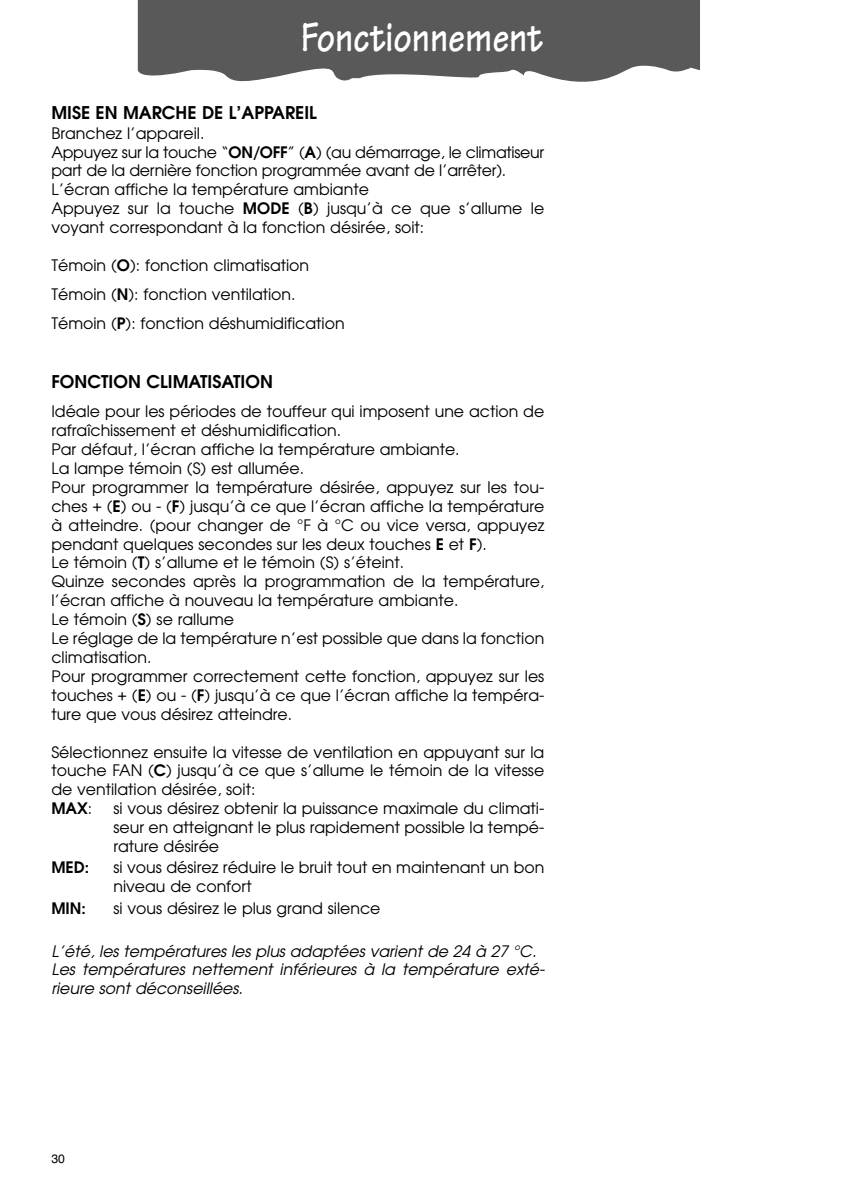
<style>
.page{position:relative;width:844px;height:1191px;background:#fff}
.page>*{position:absolute;margin:0;border:0;box-sizing:border-box;transform-origin:0 0}
.t1{font:700 43.75px "Tekton";color:#fff;scale:.82 1}
.t2{font:600 17.5px "Avant Garde";color:#000}
.t3{font:15.75px/18.9px "Avant Garde";color:#000}
.t4{font:italic 15.75px/18.9px "Avant Garde";color:#000}
.t5{font:600 15.75px "Avant Garde";color:#000}
.t6{font:12.25px "Helvetica";color:#000}
.s1{font-weight:600}
</style>
<div class="page">
<svg style="left:138px;top:0;width:561px;height:82px;background:#686868"></svg>
<h1 class="t1" style="left:301px;top:22px;width:296px">Fonctionnement</h1>
<p class="t2" style="left:51px;top:106px;width:267px">MISE EN MARCHE DE L’APPAREIL</p>
<p class="t3" style="left:51px;top:125px;width:494px">Branchez l’appareil.<br>Appuyez sur la touche “<span class="s1">ON/OFF</span>” (<span class="s1">A</span>) (au démarrage, le climatiseur part de la dernière fonction programmée avant de l’arrêter).<br>L’écran affiche la température ambiante<br>Appuyez sur la touche <span class="s1">MODE</span> (<span class="s1">B</span>) jusqu’à ce que s’allume le voyant correspondant à la fonction désirée, soit:</p>
<p class="t3" style="left:51px;top:252px;width:295px;line-height:28.9px">Témoin (<span class="s1">O</span>): fonction climatisation<br>Témoin (<span class="s1">N</span>): fonction ventilation.<br>Témoin (<span class="s1">P</span>): fonction déshumidification</p>
<p class="t2" style="left:51px;top:374px;width:223px">FONCTION CLIMATISATION</p>
<p class="t3" style="left:51px;top:403px;width:494px">Idéale pour les périodes de touffeur qui imposent une action de rafraîchissement et déshumidification.<br>Par défaut, l’écran affiche la température ambiante.<br>La lampe témoin (S) est allumée.<br>Pour programmer la température désirée, appuyez sur les tou&shy;ches + (<span class="s1">E</span>) ou - (<span class="s1">F</span>) jusqu’à ce que l’écran affiche la température à atteindre. (pour changer de °F à °C ou vice versa, appuyez pendant quelques secondes sur les deux touches <span class="s1">E</span> et <span class="s1">F</span>).<br>Le témoin (<span class="s1">T</span>) s’allume et le témoin (S) s’éteint.<br>Quinze secondes après la programmation de la température, l’écran affiche à nouveau la température ambiante.<br>Le témoin (<span class="s1">S</span>) se rallume<br>Le réglage de la température n’est possible que dans la fonction climatisation.<br>Pour programmer correctement cette fonction, appuyez sur les touches + (<span class="s1">E</span>) ou - (<span class="s1">F</span>) jusqu’à ce que l’écran affiche la tempéra&shy;ture que vous désirez atteindre.</p>
<p class="t3" style="left:51px;top:743px;width:494px">Sélectionnez ensuite la vitesse de ventilation en appuyant sur la touche FAN (<span class="s1">C</span>) jusqu’à ce que s’allume le témoin de la vitesse de ventilation désirée, soit:<br><span class="s1">MAX</span>:</p>
<p class="t3" style="left:113px;top:800px;width:432px;text-align:justify">si vous désirez obtenir la puissance maximale du climati&shy;seur en atteignant le plus rapidement possible la tempé&shy;rature désirée</p>
<p class="t5" style="left:51px;top:861px;width:39px">MED:</p>
<p class="t3" style="left:113px;top:859px;width:432px">si vous désirez réduire le bruit tout en maintenant un bon niveau de confort</p>
<p class="t5" style="left:51px;top:902px;width:36px">MIN:</p>
<p class="t3" style="left:113px;top:900px;width:268px">si vous désirez le plus grand silence</p>
<p class="t4" style="left:51px;top:942px;width:497px">L ’été, les températures les plus adaptées varient de 24 à 27 °C.<br>Les températures nettement inférieures à la température exté&shy;rieure sont déconseillées.</p>
<p class="t6" style="left:51px;top:1154px;width:15px">30</p>
</div>
